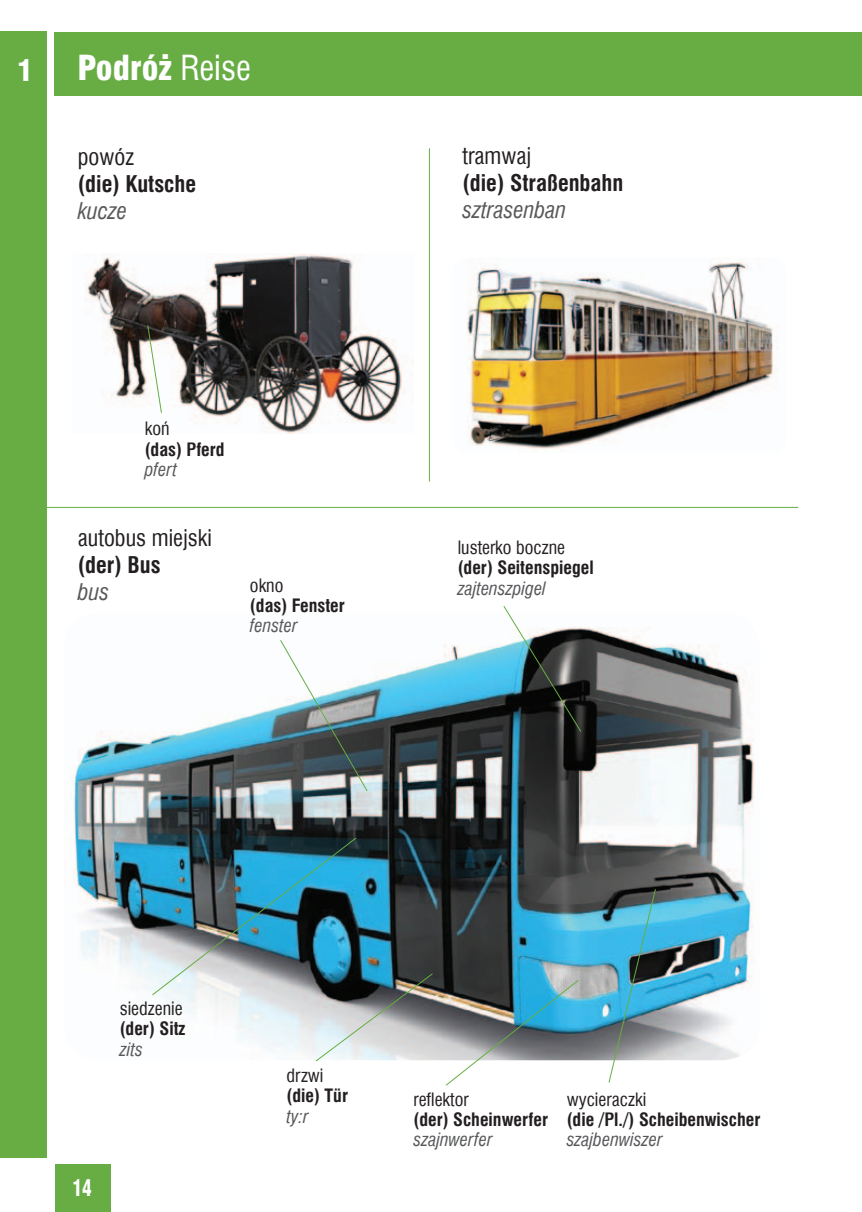
<style>
.page{position:relative;width:862px;height:1212px;background:#fff}
.page>*{position:absolute;margin:0;border:0;box-sizing:border-box;transform-origin:0 0}
.t1{font:33.75px "Swis 721 Blk Cn EU";color:#fff}
.t2{font:29.25px "Swis 721 Blk Cn EU";color:#fff}
.slowka{font:700 22.5px/27px "Swis 721 Cn EU";color:#231f20}
.slowka-2{font:22.5px/27px "Swis 721 Cn EU";color:#231f20}
.t3{font:22.5px "Swis 721 Blk Cn EU";color:#fff;scale:.8 1}
.slowka_male{font:700 18px/20.2px "Swis 721 Cn EU";color:#231f20}
.slowka_male-2{font:18px/20.2px "Swis 721 Cn EU";color:#231f20}
.slowka_male-3{font:italic 18px "Swis 721 Cn EU";color:#57585a}
.s1{font-family:"Swis 721 Cn EU"}
.s2{font-weight:400}
.s3{font-weight:400;font-style:italic;color:#57585a}
.s4{font-weight:700}
.s5{font-style:italic;color:#57585a}
</style>
<div class="page">
<div style="left:0;top:32px;width:46px;height:1126px;background:#67ad44"></div>
<div style="left:55px;top:1164px;width:55px;height:48px;background:#67ad44"></div>
<div style="left:55px;top:32px;width:806px;height:64px;background:#67ad44"></div>
<hr style="left:13px;top:507px;width:784px;height:1px;background:#67ad44">
<hr style="left:429px;top:148px;width:1px;height:334px;background:#67ad44">
<img style="left:466px;top:262px;width:312px;height:187px">
<img style="left:86px;top:254px;width:319px;height:180px">
<img style="left:71px;top:627px;width:684px;height:433px">
<img style="left:503px;top:606px;width:78px;height:126px">
<img style="left:279px;top:639px;width:89px;height:153px">
<img style="left:152px;top:837px;width:281px;height:225px">
<img style="left:445px;top:979px;width:134px;height:107px">
<svg style="left:147px;top:325px;width:15px;height:88px"></svg>
<img style="left:608px;top:888px;width:47px;height:195px">
<h2 class="t2" style="left:17px;top:52px;width:17px">1</h2>
<h1 class="t1" style="left:77px;top:47px;width:175px">Podróż <span class="s1">Reise</span></h1>
<p class="slowka" style="left:78px;top:144px;width:120px"><span class="s2">powóz<br></span>(die) Kutsche <span class="s3">kucze</span></p>
<p class="slowka" style="left:462px;top:143px;width:162px"><span class="s2">tramwaj<br></span>(die) Straßenbahn <span class="s3">sztrasenban</span></p>
<p class="slowka_male" style="left:145px;top:420px;width:81px"><span class="s2">koń<br></span>(das) Pferd <span class="s3">pfert</span></p>
<p class="slowka-2" style="left:78px;top:524px;width:135px">autobus miejski <span class="s4">(der) Bus<br></span><span class="s5">bus</span></p>
<p class="slowka_male" style="left:457px;top:538px;width:137px"><span class="s2">lusterko boczne </span>(der) Seitenspiegel</p>
<p class="slowka_male-2" style="left:250px;top:575px;width:35px">okno</p>
<p class="slowka_male-3" style="left:457px;top:577px;width:90px">zajtenszpigel</p>
<p class="slowka_male" style="left:250px;top:596px;width:96px">(das) Fenster <span class="s3">fenster</span></p>
<p class="slowka_male-2" style="left:120px;top:998px;width:67px">siedzenie <span class="s4">(der) Sitz </span><span class="s5">zits</span></p>
<p class="t3" style="left:72px;top:1174px;width:26px">14</p>
<p class="slowka_male" style="left:286px;top:1066px;width:63px"><span class="s2">drzwi </span>(die) Tür <span class="s3">ty:r</span></p>
<p class="slowka_male" style="left:413px;top:1090px;width:136px"><span class="s2">reflektor<br></span>(der) Scheinwerfer <span class="s3">szajnwerfer</span></p>
<p class="slowka_male" style="left:566px;top:1090px;width:195px"><span class="s2">wycieraczki<br></span>(die /Pl./) Scheibenwischer <span class="s3">szajbenwiszer</span></p>
</div>
